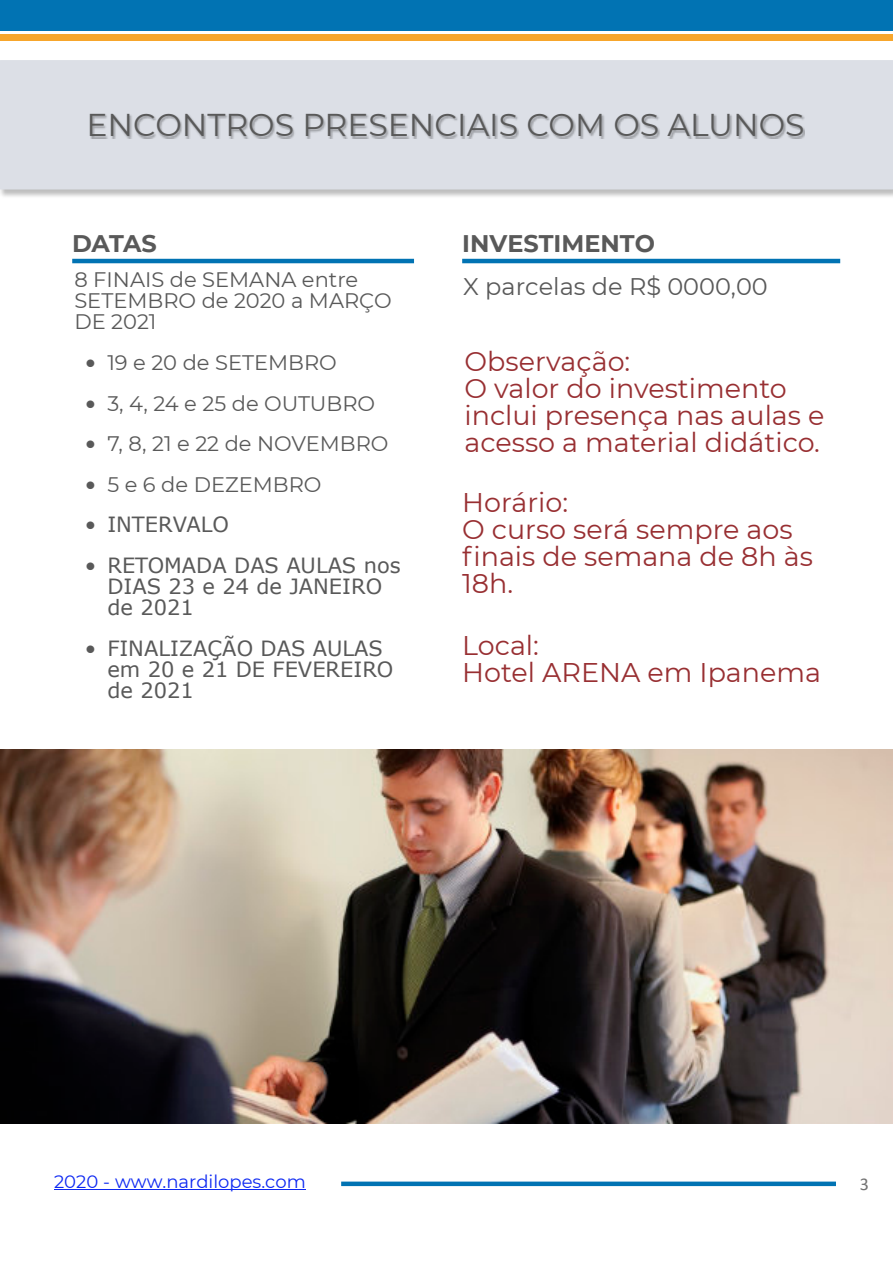
<style>
.page{position:relative;width:893px;height:1263px;background:#fff}
.page>*{position:absolute;margin:0;border:0;box-sizing:border-box;transform-origin:0 0}
.t1{font:31.5px "Montserrat";color:#595959}
.t2{font:27px/27px "Montserrat";color:#982f32}
.t3{font:24px "Montserrat";color:#595959}
.t4{font:700 24px "Montserrat";color:#595959}
.t5{font:21px/21px "Montserrat";color:#595959}
.t6{font:21px/21px "Verdana";color:#595959}
.t7{font:18px "Montserrat";color:#0d28f2}
.t8{font:18px "Calibri";color:#737373}
.s1{font-family:"Verdana"}
</style>
<div class="page">
<div style="left:0;top:60px;width:893px;height:129px;background:#dcdfe6"></div>
<div style="left:341px;top:1181px;width:495px;height:5px;background:#0173b3"></div>
<hr style="left:72px;top:259px;width:342px;height:4px;background:#0173b3">
<hr style="left:462px;top:259px;width:378px;height:4px;background:#0173b3">
<div style="left:0;top:0;width:893px;height:30px;background:#0173b3"></div>
<div style="left:0;top:35px;width:893px;height:6px;background:#f7a62c"></div>
<img style="left:0;top:750px;width:893px;height:373px">
<hr style="left:54px;top:1189px;width:252px;height:1px;background:#0d28f2">
<img style="left:90px;top:114px;width:714px;height:24px">
<p class="t1" style="left:87px;top:106px;width:719px">ENCONTROS PRESENCIAIS COM OS ALUNOS</p>
<p class="t4" style="left:72px;top:229px;width:86px">DATAS</p>
<p class="t5" style="left:74px;top:269px;width:319px">8 FINAIS de SEMANA entre<br>SETEMBRO de 2020 a MARÇO<br>DE 2021</p>
<p class="t5" style="left:85px;top:352px;width:253px"><span class="s1">•</span> 19 e 20 de SETEMBRO</p>
<p class="t5" style="left:85px;top:393px;width:292px"><span class="s1">•</span> 3, 4, 24 e 25 de OUTUBRO</p>
<p class="t5" style="left:85px;top:433px;width:305px"><span class="s1">•</span> 7, 8, 21 e 22 de NOVEMBRO</p>
<p class="t5" style="left:85px;top:474px;width:238px"><span class="s1">•</span> 5 e 6 de DEZEMBRO</p>
<p class="t6" style="left:85px;top:516px;width:145px">• INTERVALO</p>
<p class="t6" style="left:107px;top:557px;width:295px;text-indent:-23px">• RETOMADA DAS AULAS nos<br>DIAS 23 e 24 de JANEIRO de 2021</p>
<p class="t6" style="left:107px;top:639px;width:288px;text-indent:-23px">• FINALIZAÇÃO DAS AULAS em 20 e 21 DE FEVEREIRO de 2021</p>
<p class="t4" style="left:462px;top:229px;width:194px">INVESTIMENTO</p>
<p class="t3" style="left:463px;top:272px;width:306px">X parcelas de R$ 0000,00</p>
<p class="t2" style="left:465px;top:348px;width:361px">Observação:<br>O valor do investimento inclui presença nas aulas e acesso a material didático.</p>
<p class="t2" style="left:462px;top:488px;width:352px">Horário:<br>O curso será sempre aos finais de semana de 8h às<br>18h.</p>
<p class="t2" style="left:462px;top:632px;width:360px">Local:<br>Hotel ARENA em Ipanema</p>
<p class="t7" style="left:54px;top:1170px;width:253px">2020 - www.nardilopes.com</p>
<p class="t8" style="left:860px;top:1176px;width:11px">3</p>
</div>
